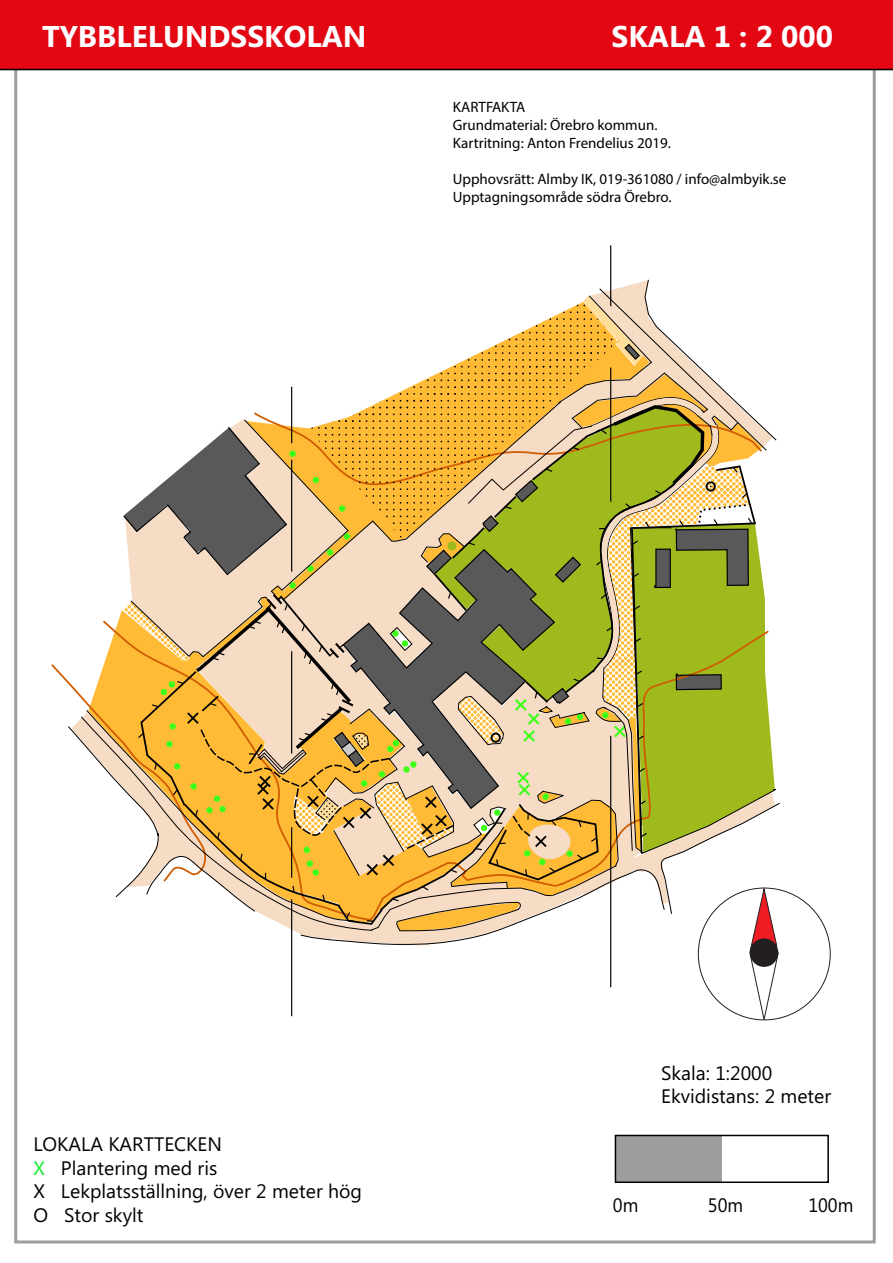
<style>
.page{position:relative;width:893px;height:1263px;background:#fff}
.page>*{position:absolute;margin:0;border:0;box-sizing:border-box;transform-origin:0 0}
.t1{font:700 30px "Microsoft Phags Pa";color:#fff}
.t2{font:19.5px/23.4px "Microsoft Phags Pa";color:#000}
.t3{font:19.5px "Microsoft Phags Pa";color:#000;scale:.93 1}
.t4{font:15px/18px "Myriad Pro";color:#000}
.s1{color:#11ef2b}
</style>
<div class="page">
<hr style="left:291px;top:242px;width:1px;height:779px;background:#000">
<hr style="left:610px;top:242px;width:1px;height:779px;background:#000">
<div style="left:0;top:0;width:892px;height:70px;background:#e30613"></div>
<svg style="left:51px;top:279px;width:729px;height:741px"></svg>
<div style="left:615px;top:1135px;width:106px;height:47px;background:#9d9d9c"></div>
<div style="left:614px;top:1135px;width:214px;height:48px;border:2px solid #000"></div>
<h1 class="t1" style="left:42px;top:15px;width:326px">TYBBLELUNDSSKOLAN</h1>
<h1 class="t1" style="left:611px;top:15px;width:223px">SKALA 1 : 2 000</h1>
<p class="t4" style="left:453px;top:98px;width:219px">KARTFAKTA<br>Grundmaterial: Örebro kommun.<br>Kartritning: Anton Frendelius 2019.</p>
<p class="t4" style="left:453px;top:170px;width:335px">Upphovsrätt: Almby IK, 019-361080 / info@almbyik.se<br>Upptagningsområde södra Örebro.</p>
<h2 class="t2" style="left:33px;top:1132px;width:330px">LOKALA KARTTECKEN<br><span class="s1">X</span> Plantering med ris<br>X Lekplatsställning, över 2 meter hög<br>O Stor skylt</h2>
<h2 class="t2" style="left:661px;top:1060px;width:171px">Skala: 1:2000<br>Ekvidistans: 2 meter</h2>
<h2 class="t3" style="left:613px;top:1191px;width:29px">0m</h2>
<h2 class="t3" style="left:708px;top:1191px;width:39px">50m</h2>
<h2 class="t3" style="left:808px;top:1191px;width:50px">100m</h2>
</div>
